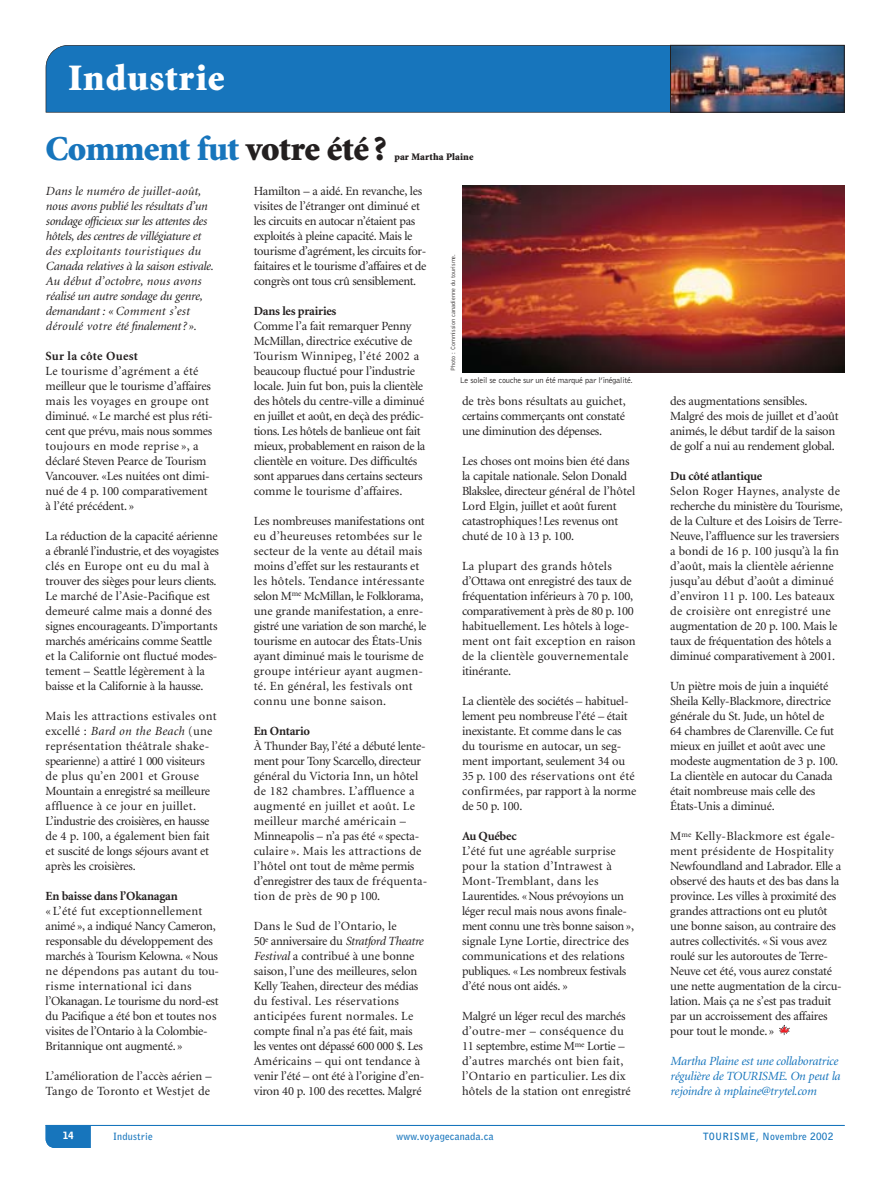
<style>
.page{position:relative;width:889px;height:1193px;background:#fff}
.page>*{position:absolute;margin:0;border:0;box-sizing:border-box;transform-origin:0 0}
.t1{font:900 37.5px "Minion";letter-spacing:.025em;color:#fff}
.t2{font:900 35px "Minion";letter-spacing:-.015em;color:#1775bc}
.t3{font:12.5px/15px "Minion";letter-spacing:-.02em;color:#231f1f}
.t4{font:12.5px/15px "Minion";color:#231f1f}
.t5{font:italic 12.5px/15px "Minion";letter-spacing:-.02em;color:#231f1f}
.t6{font:12.5px/15px "Minion";letter-spacing:.01em;color:#231f1f}
.t7{font:italic 12.5px/15px "Minion";letter-spacing:-.02em;color:#1775bc}
.t8{font:700 12.5px "Minion";letter-spacing:-.02em;color:#231f1f}
.t9{font:700 12.5px "Minion";letter-spacing:.025em;color:#231f1f}
.t10{font:700 10px "Bell Gothic BT";letter-spacing:.03em;color:#1775bc}
.t11{font:900 10px "Minion";letter-spacing:.01em;color:#231f1f}
.t12{font:900 10px "Bell Gothic BT";color:#fff}
.t13{font:8.5px "Bell Gothic BT";letter-spacing:-.03em;color:#231f1f}
.t14{font:6.25px "Bell Gothic BT";color:#231f1f}
.s1{color:#231f1f}
.s2{font-style:italic}
</style>
<div class="page">
<svg style="left:779px;top:1024px;width:11px;height:11px"></svg>
<img style="left:462px;top:186px;width:382px;height:186px">
<hr style="left:46px;top:1125px;width:798px;height:1px;background:#1775bc">
<svg style="left:46px;top:1126px;width:45px;height:22px"></svg>
<div style="left:46px;top:45px;width:624px;height:67px;background:#1775bc"></div>
<img style="left:672px;top:47px;width:170px;height:63px">
<div style="left:670px;top:45px;width:174px;height:67px;border:1px solid #231f1f"></div>
<h1 class="t1" style="left:68px;top:64px;width:158px">Industrie</h1>
<h2 class="t2" style="left:46px;top:135px;width:343px">Comment fut <span class="s1">votre été ?</span></h2>
<p class="t11" style="left:394px;top:153px;width:81px">par Martha Plaine</p>
<p class="t5" style="left:46px;top:184px;width:169px">Dans le numéro de juillet-août, nous avons publié les résultats d’un sondage officieux sur les attentes des hôtels, des centres de villégiature et des exploitants touristiques du Canada relatives à la saison estivale.<br>Au début d’octobre, nous avons réalisé un autre sondage du genre, demandant : « Comment s’est déroulé votre été finalement?».</p>
<p class="t9" style="left:46px;top:351px;width:94px">Sur la côte Ouest</p>
<p class="t3" style="left:46px;top:364px;width:169px">Le tourisme d’agrément a été meilleur que le tourisme d’affaires mais les voyages en groupe ont diminué. « Le marché est plus réti&shy;cent que prévu, mais nous sommes toujours en mode reprise », a déclaré Steven Pearce de Tourism<br>Vancouver. «Les nuitées ont dimi&shy;nué de 4 p. 100 comparativement à l’été précédent. »</p>
<p class="t3" style="left:46px;top:529px;width:175px">La réduction de la capacité aérienne a ébranlé l’industrie, et des voyagistes clés en Europe ont eu du mal à trouver des sièges pour leurs clients.<br>Le marché de l’Asie-Pacifique est demeuré calme mais a donné des signes encourageants. D’importants marchés américains comme Seattle et la Californie ont fluctué modes&shy;tement – Seattle légèrement à la baisse et la Californie à la hausse.</p>
<p class="t3" style="left:46px;top:709px;width:173px">Mais les attractions estivales ont excellé : <span class="s2">Bard on the Beach</span> (une représentation théâtrale shake&shy;spearienne) a attiré 1 000 visiteurs de plus qu’en 2001 et Grouse<br>Mountain a enregistré sa meilleure affluence à ce jour en juillet.<br>L’industrie des croisières, en hausse de 4 p. 100, a également bien fait et suscité de longs séjours avant et après les croisières.</p>
<p class="t8" style="left:46px;top:891px;width:134px">En baisse dans l’Okanagan</p>
<p class="t3" style="left:46px;top:904px;width:175px">«L’été fut exceptionnellement animé », a indiqué Nancy Cameron, responsable du développement des marchés à Tourism Kelowna. « Nous ne dépendons pas autant du tou&shy;risme international ici dans l’Okanagan. Le tourisme du nord-est du Pacifique a été bon et toutes nos visites de l’Ontario à la Colombie-<br>Britannique ont augmenté. »</p>
<p class="t4" style="left:46px;top:1069px;width:168px">L’amélioration de l’accès aérien –<br>Tango de Toronto et Westjet de</p>
<p class="t3" style="left:254px;top:184px;width:174px">Hamilton – a aidé. En revanche, les visites de l’étranger ont diminué et les circuits en autocar n’étaient pas exploités à pleine capacité. Mais le tourisme d’agrément, les circuits for&shy;faitaires et le tourisme d’affaires et de congrès ont tous crû sensiblement.</p>
<p class="t8" style="left:254px;top:306px;width:84px">Dans les prairies</p>
<p class="t3" style="left:254px;top:319px;width:173px">Comme l’a fait remarquer Penny McMillan, directrice exécutive de Tourism Winnipeg, l’été 2002 a beaucoup fluctué pour l’industrie locale. Juin fut bon, puis la clientèle des hôtels du centre-ville a diminué en juillet et août, en deçà des prédic&shy;tions. Les hôtels de banlieue ont fait mieux, probablement en raison de la clientèle en voiture. Des difficultés sont apparues dans certains secteurs comme le tourisme d’affaires.</p>
<p class="t4" style="left:254px;top:514px;width:174px">Les nombreuses manifestations ont eu d’heureuses retombées sur le secteur de la vente au détail mais moins d’effet sur les restaurants et les hôtels. Tendance intéressante selon M<sup>me</sup> McMillan, le Folklorama, une grande manifestation, a enre&shy;gistré une variation de son marché, le tourisme en autocar des États-Unis ayant diminué mais le tourisme de groupe intérieur ayant augmen&shy;té. En général, les festivals ont connu une bonne saison.</p>
<p class="t8" style="left:254px;top:726px;width:58px">En Ontario</p>
<p class="t4" style="left:254px;top:739px;width:175px">À Thunder Bay, l’été a débuté lente&shy;ment pour Tony Scarcello, directeur général du Victoria Inn, un hôtel de 182 chambres. L’affluence a augmenté en juillet et août. Le meilleur marché américain –<br>Minneapolis – n’a pas été « specta&shy;culaire ». Mais les attractions de l’hôtel ont tout de même permis d’enregistrer des taux de fréquenta&shy;tion de près de 90 p 100.</p>
<p class="t3" style="left:254px;top:919px;width:172px">Dans le Sud de l’Ontario, le<br>50<sup>e</sup> anniversaire du <span class="s2">Stratford Theatre Festival</span> a contribué à une bonne saison, l’une des meilleures, selon Kelly Teahen, directeur des médias du festival. Les réservations anticipées furent normales. Le compte final n’a pas été fait, mais les ventes ont dépassé 600 000 $. Les Américains – qui ont tendance à venir l’été – ont été à l’origine d’en&shy;viron 40 p. 100 des recettes. Malgré</p>
<p class="t14" style="left:451px;top:371px;width:118px;rotate:-90deg">Photo : Commission canadienne du tourisme.</p>
<p class="t13" style="left:460px;top:377px;width:174px">Le soleil se couche sur un été marqué par l’inégalité.</p>
<p class="t3" style="left:462px;top:395px;width:165px;text-align:justify">de très bons résultats au guichet, certains commerçants ont constaté une diminution des dépenses.</p>
<p class="t3" style="left:462px;top:455px;width:175px">Les choses ont moins bien été dans la capitale nationale. Selon Donald Blakslee, directeur général de l’hôtel Lord Elgin, juillet et août furent catastrophiques ! Les revenus ont chuté de 10 à 13 p. 100.</p>
<p class="t3" style="left:462px;top:560px;width:175px">La plupart des grands hôtels d’Ottawa ont enregistré des taux de fréquentation inférieurs à 70 p. 100, comparativement à près de 80 p. 100 habituellement. Les hôtels à loge&shy;ment ont fait exception en raison de la clientèle gouvernementale itinérante.</p>
<p class="t3" style="left:462px;top:695px;width:176px">La clientèle des sociétés – habituel&shy;lement peu nombreuse l’été – était inexistante. Et comme dans le cas du tourisme en autocar, un seg&shy;ment important, seulement 34 ou<br>35 p. 100 des réservations ont été confirmées, par rapport à la norme de 50 p. 100.</p>
<p class="t8" style="left:462px;top:831px;width:56px">Au Québec</p>
<p class="t3" style="left:462px;top:845px;width:173px">L’été fut une agréable surprise pour la station d’Intrawest à<br>Mont-Tremblant, dans les<br>Laurentides. «Nous prévoyions un léger recul mais nous avons finale&shy;ment connu une très bonne saison », signale Lyne Lortie, directrice des communications et des relations publiques. « Les nombreux festivals d’été nous ont aidés. »</p>
<p class="t6" style="left:462px;top:1010px;width:170px">Malgré un léger recul des marchés d’outre-mer – conséquence du<br>11 septembre, estime M<sup>me</sup> Lortie – d’autres marchés ont bien fait, l’Ontario en particulier. Les dix hôtels de la station ont enregistré</p>
<p class="t3" style="left:670px;top:395px;width:170px">des augmentations sensibles.<br>Malgré des mois de juillet et d’août animés, le début tardif de la saison de golf a nui au rendement global.</p>
<p class="t8" style="left:670px;top:471px;width:94px">Du côté atlantique</p>
<p class="t3" style="left:670px;top:485px;width:174px">Selon Roger Haynes, analyste de recherche du ministère du Tourisme, de la Culture et des Loisirs de Terre-Neuve, l’affluence sur les traversiers a bondi de 16 p. 100 jusqu’à la fin d’août, mais la clientèle aérienne jusqu’au début d’août a diminué d’environ 11 p. 100. Les bateaux de croisière ont enregistré une augmentation de 20 p. 100. Mais le taux de fréquentation des hôtels a diminué comparativement à 2001.</p>
<p class="t3" style="left:670px;top:680px;width:170px">Un piètre mois de juin a inquiété<br>Sheila Kelly-Blackmore, directrice générale du St. Jude, un hôtel de<br>64 chambres de Clarenville. Ce fut mieux en juillet et août avec une modeste augmentation de 3 p. 100.<br>La clientèle en autocar du Canada était nombreuse mais celle des<br>États-Unis a diminué.</p>
<p class="t3" style="left:670px;top:830px;width:173px">M<sup>me</sup> Kelly-Blackmore est égale&shy;ment présidente de Hospitality Newfoundland and Labrador. Elle a observé des hauts et des bas dans la province. Les villes à proximité des grandes attractions ont eu plutôt une bonne saison, au contraire des autres collectivités. « Si vous avez roulé sur les autoroutes de Terre-Neuve cet été, vous aurez constaté une nette augmentation de la circu&shy;lation. Mais ça ne s’est pas traduit par un accroissement des affaires pour tout le monde. »</p>
<p class="t7" style="left:670px;top:1055px;width:171px">Martha Plaine est une collaboratrice régulière de TOURISME. On peut la rejoindre à mplaine@trytel.com</p>
<p class="t12" style="left:63px;top:1132px;width:12px">14</p>
<p class="t10" style="left:113px;top:1132px;width:41px">Industrie</p>
<p class="t10" style="left:397px;top:1132px;width:98px">www.voyagecanada.ca</p>
<p class="t10" style="left:703px;top:1132px;width:132px">TOURISME, Novembre 2002</p>
</div>
